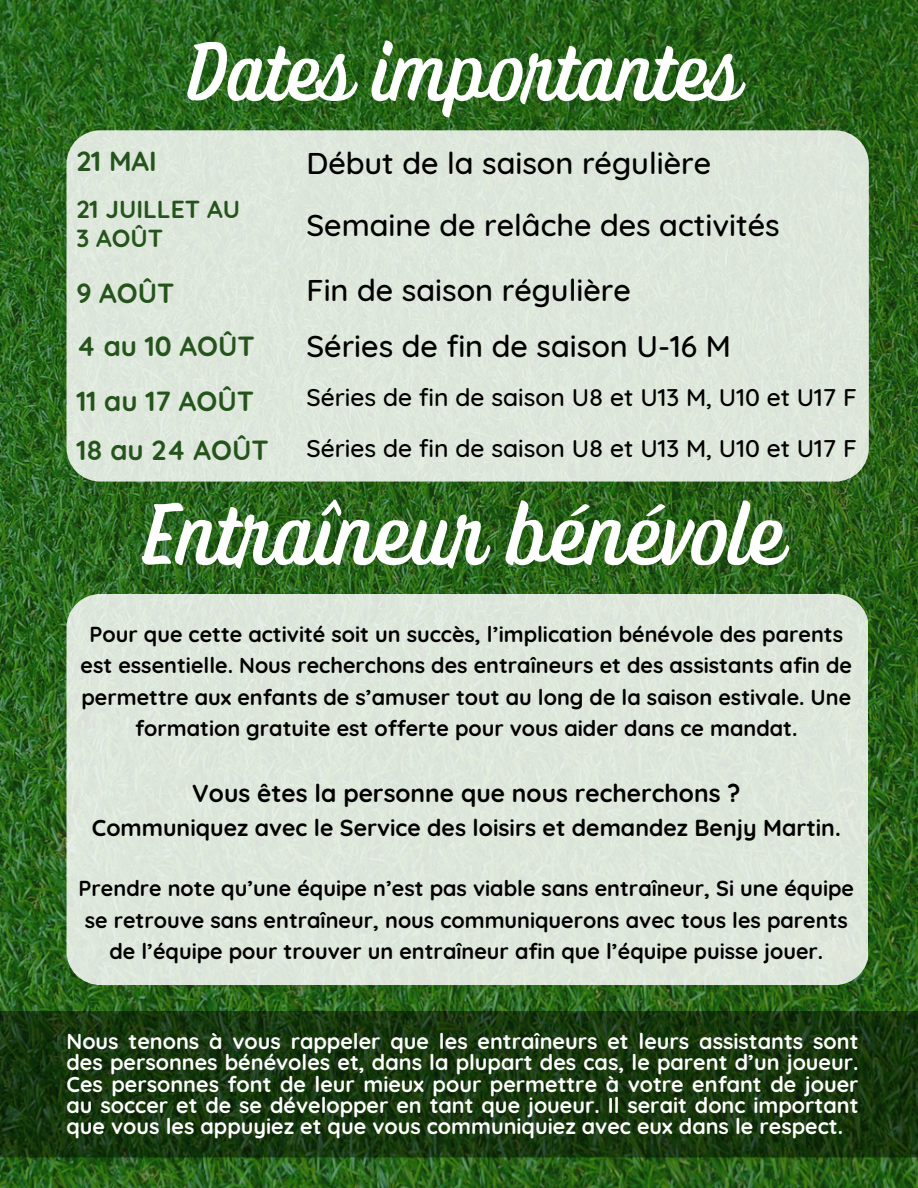
<style>
.page{position:relative;width:918px;height:1188px;background:#fff}
.page>*{position:absolute;margin:0;border:0;box-sizing:border-box;transform-origin:0 0}
.t1{font:85.35px "Ayr Tropika Island Script Casual";color:#fff}
.t2{font:80.85px "Ayr Tropika Island Script Casual";color:#fff}
.t3{font:500 30.6px "Quicksand";color:#000}
.t4{font:700 27.6px "Quicksand";color:#24541b}
.t5{font:500 24.6px "Quicksand";color:#000}
.t6{font:700 24.6px "Quicksand";color:#000}
.t7{font:700 24.6px/29.2px "Quicksand";color:#24541b}
.t8{font:700 23.1px "Quicksand";color:#000}
.t9{font:700 21.6px/31.5px "Quicksand";color:#000;text-align:center}
.t10{font:700 21.6px/21.3px "Quicksand";color:#fff;text-align:justify}
</style>
<div class="page">
<img style="left:0;top:0;width:918px;height:1188px">
<div style="left:66px;top:130px;width:803px;height:352px;background:#dee7db"></div>
<div style="left:66px;top:594px;width:802px;height:391px;background:#dee7db"></div>
<svg style="left:0;top:1011px;width:918px;height:146px;background:#16360e"></svg>
<h3 class="t4" style="left:76px;top:143px;width:82px">21 MAI</h3>
<h1 class="t2" style="left:185px;top:19px;width:556px">Dates importantes</h1>
<p class="t3" style="left:306px;top:144px;width:406px">Début de la saison régulière</p>
<h3 class="t7" style="left:76px;top:194px;width:165px">21 JUILLET AU<br>3 AOÛT</h3>
<h5 class="t4" style="left:76px;top:275px;width:100px">9 AOÛT</h5>
<h3 class="t3" style="left:306px;top:271px;width:326px">Fin de saison régulière</h3>
<h3 class="t4" style="left:76px;top:328px;width:180px">4 au 10 AOÛT</h3>
<h3 class="t3" style="left:306px;top:326px;width:426px">Séries de fin de saison U-16 M</h3>
<h5 class="t4" style="left:76px;top:384px;width:179px">11 au 17 AOÛT</h5>
<h1 class="t5" style="left:306px;top:381px;width:552px">Séries de fin de saison U8 et U13 M, U10 et U17 F</h1>
<p class="t4" style="left:76px;top:433px;width:194px">18 au 24 AOÛT</p>
<h5 class="t5" style="left:306px;top:433px;width:552px">Séries de fin de saison U8 et U13 M, U10 et U17 F</h5>
<h3 class="t3" style="left:306px;top:206px;width:475px">Semaine de relâche des activités</h3>
<h2 class="t1" style="left:142px;top:479px;width:643px">Entraîneur bénévole</h2>
<h4 class="t9" style="left:81px;top:618px;width:773px">Pour que cette activité soit un succès, l’implication bénévole des parents est essentielle. Nous recherchons des entraîneurs et des assistants afin de permettre aux enfants de s’amuser tout au long de la saison estivale. Une formation gratuite est offerte pour vous aider dans ce mandat.</h4>
<h2 class="t6" style="left:192px;top:777px;width:550px">Vous êtes la personne que nous recherchons ?</h2>
<h2 class="t8" style="left:92px;top:813px;width:750px">Communiquez avec le Service des loisirs et demandez Benjy Martin.</h2>
<h3 class="t9" style="left:79px;top:872px;width:777px">Prendre note qu’une équipe n’est pas viable sans entraîneur, Si une équipe se retrouve sans entraîneur, nous communiquerons avec tous les parents de l’équipe pour trouver un entraîneur afin que l’équipe puisse jouer.</h3>
<p class="t10" style="left:66px;top:1030px;width:794px">Nous tenons à vous rappeler que les entraîneurs et leurs assistants sont des personnes bénévoles et, dans la plupart des cas, le parent d’un joueur.<br>Ces personnes font de leur mieux pour permettre à votre enfant de jouer au soccer et de se développer en tant que joueur. Il serait donc important que vous les appuyiez et que vous communiquiez avec eux dans le respect.</p>
</div>
